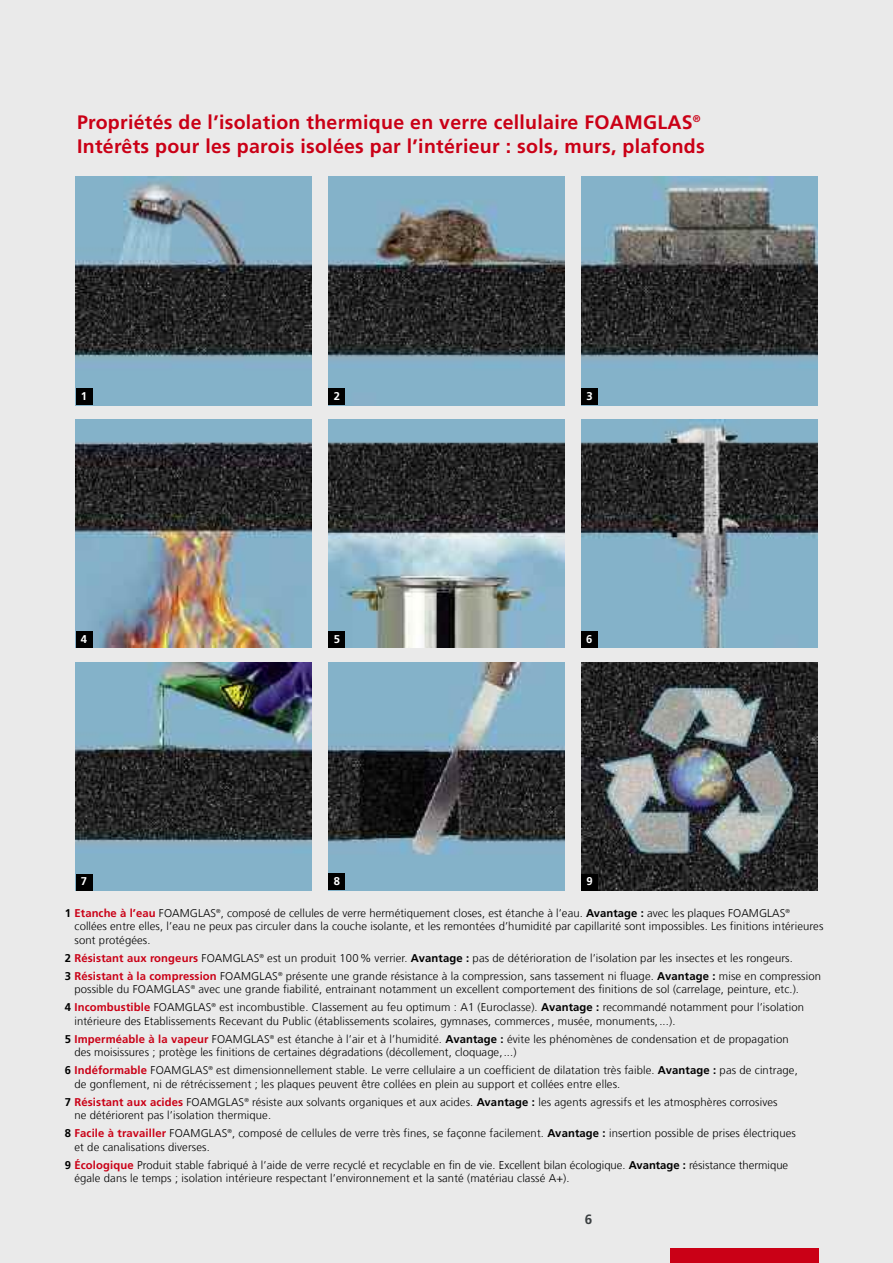
<style>
.page{position:relative;width:893px;height:1263px;background:#eaeaea}
.page>*{position:absolute;margin:0;border:0;box-sizing:border-box;transform-origin:0 0}
.t1{font:700 19.5px/24px "Frutiger LT Com";letter-spacing:.015em;color:#ca0016}
.t2{font:700 13.5px "Frutiger LT Com";color:#3a3e40}
.t3{font:300 11.25px/18px "Frutiger LT Com";letter-spacing:.01em;color:#000}
.t4{font:700 11.25px "Frutiger LT Com";color:#fff}
.s1{font-weight:700}
.s2{font-weight:700;color:#ca0016}
</style>
<div class="page">
<img style="left:328px;top:177px;width:236px;height:228px">
<img style="left:76px;top:177px;width:236px;height:228px">
<img style="left:76px;top:419px;width:236px;height:229px">
<img style="left:581px;top:177px;width:236px;height:228px">
<img style="left:581px;top:419px;width:236px;height:229px">
<img style="left:328px;top:419px;width:236px;height:229px">
<img style="left:76px;top:662px;width:236px;height:228px">
<img style="left:581px;top:662px;width:236px;height:228px">
<img style="left:328px;top:662px;width:236px;height:228px">
<div style="left:670px;top:1248px;width:149px;height:15px;background:#ca0016"></div>
<div style="left:328px;top:389px;width:17px;height:16px;background:#000"></div>
<div style="left:76px;top:388px;width:16px;height:17px;background:#000"></div>
<div style="left:76px;top:631px;width:16px;height:16px;background:#000"></div>
<div style="left:581px;top:388px;width:17px;height:17px;background:#000"></div>
<div style="left:581px;top:631px;width:17px;height:17px;background:#000"></div>
<div style="left:329px;top:631px;width:16px;height:17px;background:#000"></div>
<div style="left:76px;top:874px;width:16px;height:16px;background:#000"></div>
<div style="left:581px;top:874px;width:17px;height:16px;background:#000"></div>
<div style="left:328px;top:874px;width:17px;height:16px;background:#000"></div>
<h1 class="t1" style="left:77px;top:113px;width:629px">Propriétés de l’isolation thermique en verre cellulaire FOAMGLAS<sup>®<br></sup>Intérêts pour les parois isolées par l’intérieur : sols, murs, plafonds</h1>
<p class="t4" style="left:81px;top:392px;width:8px">1</p>
<p class="t4" style="left:334px;top:392px;width:8px">2</p>
<p class="t4" style="left:586px;top:392px;width:8px">3</p>
<p class="t4" style="left:81px;top:634px;width:8px">4</p>
<p class="t4" style="left:334px;top:634px;width:8px">5</p>
<p class="t4" style="left:586px;top:634px;width:8px">6</p>
<p class="t4" style="left:81px;top:877px;width:8px">7</p>
<p class="t4" style="left:334px;top:877px;width:8px">8</p>
<p class="t4" style="left:587px;top:877px;width:8px">9</p>
<p class="t3" style="left:75px;top:907px;width:750px;line-height:13.5px;text-indent:-10px"><span class="s1">1</span> <span class="s2">Etanche à l’eau</span> FOAMGLAS<sup>®</sup>, composé de cellules de verre hermétiquement closes, est étanche à l’eau. <span class="s1">Avantage :</span> avec les plaques FOAMGLAS<sup>® </sup>collées entre elles, l’eau ne peux pas circuler dans la couche isolante, et les remontées d’humidité par capillarité sont impossibles. Les finitions intérieures sont protégées.</p>
<p class="t3" style="left:65px;top:950px;width:758px"><span class="s1">2</span> <span class="s2">Résistant aux rongeurs</span> FOAMGLAS<sup>®</sup> est un produit 100% verrier. <span class="s1">Avantage :</span> pas de détérioration de l’isolation par les insectes et les rongeurs.<br><span class="s1">3</span> <span class="s2">Résistant à la compression</span> FOAMGLAS<sup>®</sup> présente une grande résistance à la compression, sans tassement ni fluage. <span class="s1">Avantage :</span> mise en compression</p>
<p class="t3" style="left:65px;top:982px;width:741px;text-align:center">possible du FOAMGLAS<sup>®</sup> avec une grande fiabilité, entrainant notamment un excellent comportement des finitions de sol (carrelage, peinture, etc.).<br><span class="s1">4</span> <span class="s2">Incombustible</span> FOAMGLAS<sup>®</sup> est incombustible. Classement au feu optimum : A1 (Euroclasse). <span class="s1">Avantage :</span> recommandé notamment pour l’isolation</p>
<p class="t3" style="left:65px;top:1013px;width:725px;text-indent:10px">intérieure des Etablissements Recevant du Public (établissements scolaires, gymnases, commerces, musée, monuments,...).<br><span class="s1">5</span> <span class="s2">Imperméable à la vapeur</span> FOAMGLAS<sup>®</sup> est étanche à l’air et à l’humidité. <span class="s1">Avantage :</span> évite les phénomènes de condensation et de propagation</p>
<p class="t3" style="left:65px;top:1045px;width:734px;text-indent:10px">des moisissures ; protège les finitions de certaines dégradations (décollement, cloquage,...)<br><span class="s1">6</span> <span class="s2">Indéformable</span> FOAMGLAS<sup>®</sup> est dimensionnellement stable. Le verre cellulaire a un coefficient de dilatation très faible. <span class="s1">Avantage :</span> pas de cintrage,</p>
<p class="t3" style="left:65px;top:1076px;width:714px;text-indent:10px">de gonflement, ni de rétrécissement ; les plaques peuvent être collées en plein au support et collées entre elles.<br><span class="s1">7</span> <span class="s2">Résistant aux acides</span> FOAMGLAS<sup>®</sup> résiste aux solvants organiques et aux acides. <span class="s1">Avantage :</span> les agents agressifs et les atmosphères corrosives</p>
<p class="t3" style="left:65px;top:1108px;width:732px;text-indent:10px">ne détériorent pas l’isolation thermique.<br><span class="s1">8</span> <span class="s2">Facile à travailler</span> FOAMGLAS<sup>®</sup>, composé de cellules de verre très fines, se façonne facilement. <span class="s1">Avantage :</span> insertion possible de prises électriques</p>
<p class="t3" style="left:65px;top:1139px;width:725px;text-indent:10px">et de canalisations diverses.<br><span class="s1">9</span> <span class="s2">Écologique</span> Produit stable fabriqué à l’aide de verre recyclé et recyclable en fin de vie. Excellent bilan écologique. <span class="s1">Avantage :</span> résistance thermique</p>
<p class="t3" style="left:74px;top:1171px;width:497px">égale dans le temps ; isolation intérieure respectant l’environnement et la santé (matériau classé A+).</p>
<p class="t2" style="left:585px;top:1213px;width:9px">6</p>
</div>
